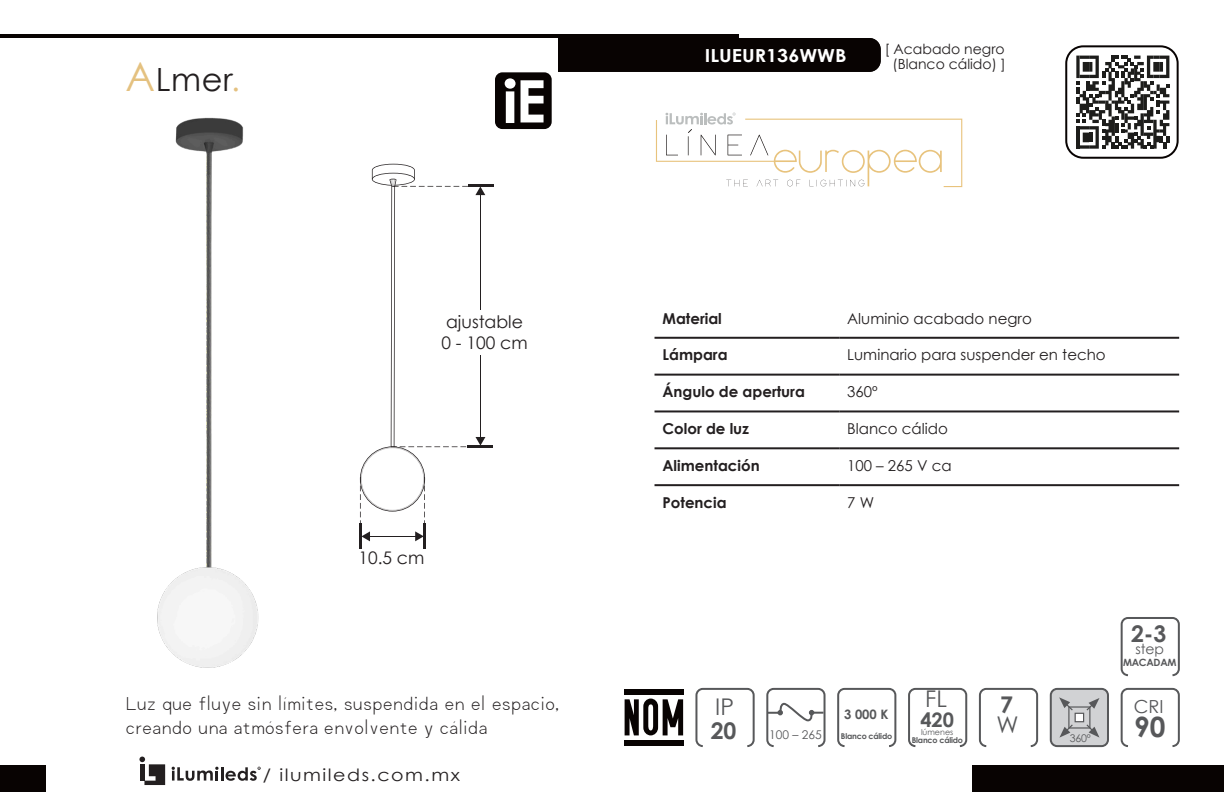
<style>
.page{position:relative;width:1224px;height:792px;background:#fff}
.page>*{position:absolute;margin:0;border:0;box-sizing:border-box;transform-origin:0 0}
.t1{font:32px "Century Gothic";color:#231f20}
.t2{font:700 28px "Century Gothic";color:#57585a}
.t3{font:700 23px "Century Gothic";color:#57585a}
.t4{font:23px "Century Gothic";color:#57585a}
.t5{font:700 20px "Century Gothic";color:#57585a}
.t6{font:300 18px/24px "Regime";letter-spacing:.02em;color:#231f20}
.t7{font:700 18px "Century Gothic";color:#fff;scale:1.1 1}
.t8{font:18px "Century Gothic";color:#57585a}
.t9{font:17.4px/20.8px "Century Gothic";color:#231f20}
.t10{font:17px "Century Gothic";letter-spacing:.08em;color:#231f20;scale:1.12 1}
.t11{font:15px "Century Gothic";color:#231f20}
.t12{font:700 15px "Century Gothic";color:#231f20}
.t13{font:14px "Century Gothic";color:#231f20}
.t14{font:14px "Century Gothic";color:#57585a}
.t15{font:700 13px "Century Gothic";color:#57585a}
.t16{font:12px "Century Gothic";color:#57585a}
.t17{font:10.6px "Century Gothic";color:#57585a}
.t18{font:700 10px "Century Gothic";letter-spacing:-.025em;color:#57585a}
.t19{font:700 8px "Century Gothic";letter-spacing:-.025em;color:#57585a}
.t20{font:8px "Century Gothic";color:#57585a}
.s1{font-size:40px;color:#e4c180}
.s2{color:#e4c180}
</style>
<div class="page">
<div style="left:1065px;top:45px;width:114px;height:114px;border:2px solid #080302;border-radius:17px"></div>
<hr style="left:1px;top:34px;width:738px;height:4px;background:#080302">
<div style="left:0;top:765px;width:46px;height:27px;background:#080302"></div>
<div style="left:972px;top:765px;width:252px;height:27px;background:#080302"></div>
<hr style="left:221px;top:767px;width:3px;height:14px;background:#231f20">
<svg style="left:226px;top:767px;width:35px;height:14px"></svg>
<svg style="left:172px;top:767px;width:47px;height:14px"></svg>
<svg style="left:139px;top:757px;width:26px;height:28px"></svg>
<hr style="left:140px;top:764px;width:4px;height:17px;background:#231f20">
<svg style="left:1076px;top:56px;width:93px;height:93px"></svg>
<div style="left:558px;top:38px;width:323px;height:34px;background:#080302"></div>
<hr style="left:655px;top:337px;width:184px;height:2px;background:#231f20">
<hr style="left:839px;top:337px;width:340px;height:2px;background:#231f20">
<hr style="left:655px;top:374px;width:184px;height:2px;background:#231f20">
<hr style="left:839px;top:374px;width:340px;height:2px;background:#231f20">
<hr style="left:655px;top:410px;width:184px;height:2px;background:#231f20">
<hr style="left:839px;top:410px;width:340px;height:2px;background:#231f20">
<hr style="left:655px;top:447px;width:184px;height:2px;background:#231f20">
<hr style="left:839px;top:447px;width:340px;height:2px;background:#231f20">
<hr style="left:655px;top:484px;width:184px;height:2px;background:#231f20">
<hr style="left:839px;top:484px;width:340px;height:2px;background:#231f20">
<div style="left:495px;top:72px;width:57px;height:57px;background:#080302;border-radius:7px"></div>
<svg style="left:505px;top:78px;width:39px;height:45px"></svg>
<svg style="left:656px;top:113px;width:306px;height:74px"></svg>
<img style="left:157px;top:117px;width:102px;height:551px">
<hr style="left:468px;top:184px;width:25px;height:2px;background:#231f20">
<hr style="left:467px;top:446px;width:26px;height:2px;background:#231f20">
<hr style="left:424px;top:523px;width:2px;height:26px;background:#231f20">
<hr style="left:359px;top:523px;width:2px;height:26px;background:#231f20">
<svg style="left:360px;top:164px;width:125px;height:377px"></svg>
<div style="left:439px;top:310px;width:92px;height:45px;background:#fff"></div>
<div style="left:1051px;top:689px;width:57px;height:57px;background:#d1d2d4;border-radius:6px"></div>
<div style="left:1050px;top:688px;width:59px;height:59px;border:2px solid #57585a;border-radius:6px"></div>
<svg style="left:1068px;top:706px;width:22px;height:23px"></svg>
<div style="left:1075px;top:713px;width:9px;height:9px;background:#fff;border:1px solid #57585a"></div>
<svg style="left:1059px;top:697px;width:15px;height:15px"></svg>
<svg style="left:1085px;top:698px;width:14px;height:14px"></svg>
<svg style="left:1085px;top:723px;width:15px;height:15px"></svg>
<svg style="left:1059px;top:723px;width:15px;height:15px"></svg>
<div style="left:766px;top:688px;width:60px;height:59px;border:2px solid #57585a;border-radius:6px"></div>
<svg style="left:766px;top:702px;width:59px;height:20px"></svg>
<div style="left:979px;top:688px;width:59px;height:59px;border:2px solid #57585a;border-radius:6px"></div>
<div style="left:695px;top:688px;width:60px;height:59px;border:2px solid #57585a;border-radius:6px"></div>
<div style="left:625px;top:690px;width:59px;height:5px;background:#080302"></div>
<div style="left:625px;top:740px;width:59px;height:5px;background:#080302"></div>
<svg style="left:625px;top:699px;width:58px;height:36px"></svg>
<div style="left:1121px;top:688px;width:59px;height:59px;border:2px solid #57585a;border-radius:6px"></div>
<div style="left:908px;top:688px;width:59px;height:59px;border:2px solid #57585a;border-radius:6px"></div>
<div style="left:837px;top:688px;width:59px;height:59px;border:2px solid #57585a;border-radius:6px"></div>
<div style="left:1121px;top:617px;width:59px;height:59px;border:2px solid #57585a;border-radius:6px"></div>
<p class="t1" style="left:125px;top:60px;width:116px"><span class="s1">A</span>Lmer<span class="s2">.</span></p>
<p class="t9" style="left:442px;top:311px;width:88px">ajustable<br>0 - 100 cm</p>
<p class="t9" style="left:359px;top:547px;width:67px">10.5 cm</p>
<p class="t6" style="left:125px;top:692px;width:435px">Luz que fluye sin límites, suspendida en el espacio, creando una atmósfera envolvente y cálida</p>
<p class="t10" style="left:263px;top:765px;width:178px">/ ilumileds.com.mx</p>
<p class="t7" style="left:705px;top:44px;width:130px">ILUEUR136WWB</p>
<p class="t13" style="left:885px;top:41px;width:121px">[ Acabado negro</p>
<p class="t13" style="left:893px;top:56px;width:115px">(Blanco cálido) ]</p>
<p class="t12" style="left:663px;top:309px;width:61px">Material</p>
<p class="t11" style="left:847px;top:309px;width:186px">Aluminio acabado negro</p>
<p class="t12" style="left:663px;top:345px;width:67px">Lámpara</p>
<p class="t11" style="left:847px;top:346px;width:260px">Luminario para suspender en techo</p>
<p class="t12" style="left:663px;top:382px;width:144px">Ángulo de apertura</p>
<p class="t11" style="left:847px;top:383px;width:32px">360º</p>
<p class="t12" style="left:663px;top:419px;width:88px">Color de luz</p>
<p class="t11" style="left:847px;top:419px;width:102px">Blanco cálido</p>
<p class="t12" style="left:663px;top:456px;width:99px">Alimentación</p>
<p class="t11" style="left:847px;top:456px;width:106px">100 – 265 V ca</p>
<p class="t12" style="left:663px;top:493px;width:66px">Potencia</p>
<p class="t11" style="left:847px;top:493px;width:28px">7 W</p>
<p class="t4" style="left:715px;top:693px;width:20px">IP</p>
<p class="t3" style="left:711px;top:716px;width:27px">20</p>
<p class="t4" style="left:925px;top:685px;width:23px">FL</p>
<p class="t5" style="left:920px;top:707px;width:35px">420</p>
<p class="t20" style="left:921px;top:728px;width:34px">lúmenes</p>
<p class="t19" style="left:912px;top:735px;width:53px">Blanco cálido</p>
<p class="t3" style="left:1000px;top:690px;width:14px">7</p>
<p class="t4" style="left:997px;top:711px;width:24px">W</p>
<p class="t15" style="left:844px;top:706px;width:46px">3 000 K</p>
<p class="t19" style="left:841px;top:731px;width:53px">Blanco cálido</p>
<p class="t16" style="left:769px;top:728px;width:54px">100 – 265</p>
<p class="t17" style="left:1070px;top:732px;width:22px">360º</p>
<p class="t3" style="left:1131px;top:619px;width:37px">2-3</p>
<p class="t14" style="left:1135px;top:640px;width:30px">step</p>
<p class="t18" style="left:1123px;top:656px;width:55px">MACADAM</p>
<p class="t8" style="left:1134px;top:695px;width:31px">CRI</p>
<p class="t2" style="left:1134px;top:709px;width:33px">90</p>
</div>
